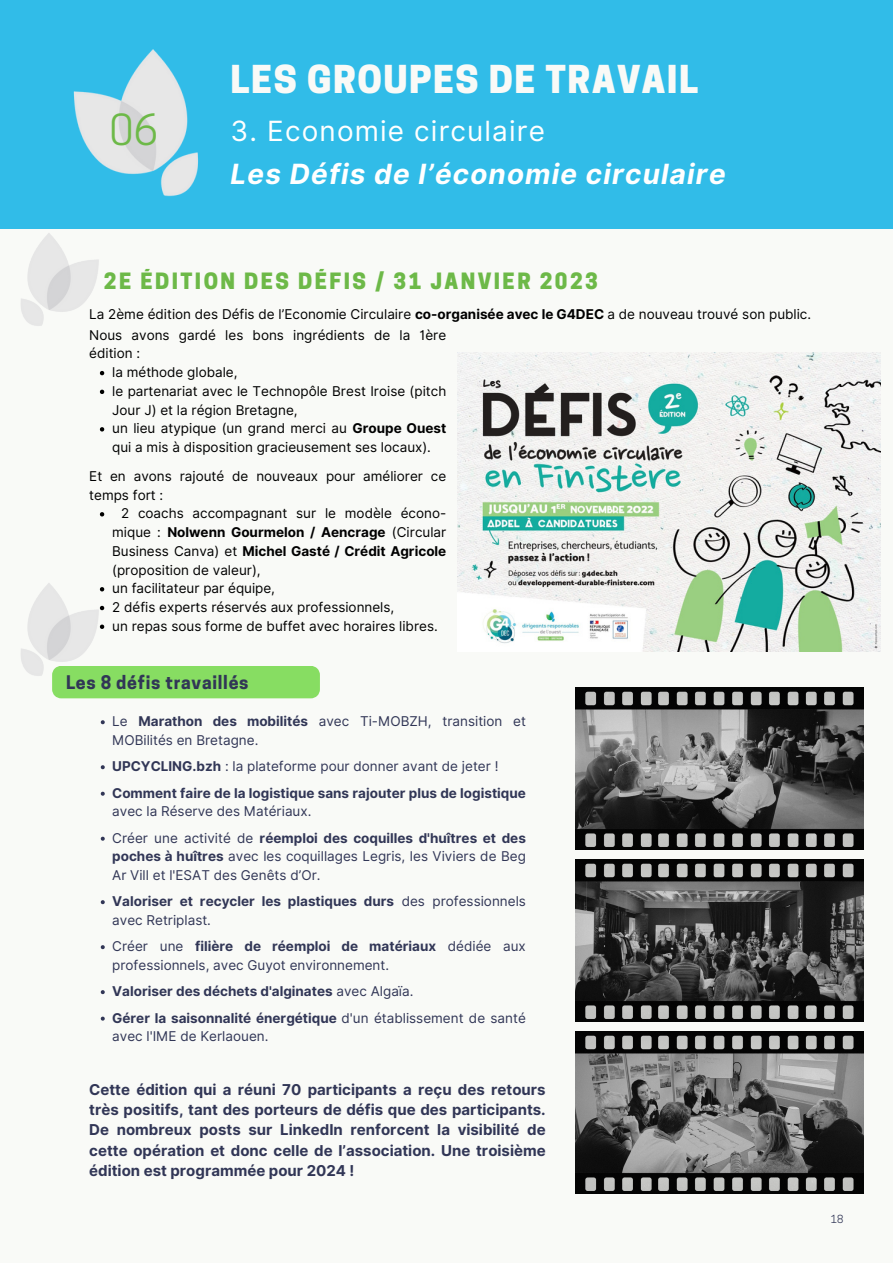
<style>
.page{position:relative;width:893px;height:1264px;background:#fff}
.page>*{position:absolute;margin:0;border:0;box-sizing:border-box;transform-origin:0 0}
.t1{font:40.2px "Cooper Hewitt";color:#6db948}
.t2{font:800 36.15px "Cooper Hewitt";letter-spacing:.04em;color:#f9faf7}
.t3{font:italic 700 27.9px "Inter";letter-spacing:.04em;color:#fff}
.t4{font:27.9px "Inter";letter-spacing:.04em;color:#fff}
.t5{font:800 21.15px "Cooper Hewitt";letter-spacing:.115em;color:#6db948}
.t6{font:700 17.55px "Cooper Hewitt";letter-spacing:.04em;color:#313656}
.t7{font:700 15px/20.2px "Inter";color:#313656;text-align:justify}
.t8{font:13.5px/18.8px "Inter";color:#000}
.t9{font:13.5px/18.5px "Inter";color:#313656}
.t10{font:700 13.5px/18.5px "Inter";color:#313656}
.t11{font:10.5px "Cooper Hewitt";color:#313656}
.s1{font-weight:700}
.s2{font-weight:400}
</style>
<div class="page">
<div style="left:0;top:0;width:892px;height:1262px;background:#f9faf7"></div>
<div style="left:0;top:0;width:892px;height:229px;background:#31bce8"></div>
<img style="left:21px;top:233px;width:78px;height:93px">
<img style="left:73px;top:49px;width:125px;height:148px">
<img style="left:21px;top:583px;width:82px;height:93px">
<div style="left:52px;top:666px;width:268px;height:32px;background:#87dd62"></div>
<img style="left:457px;top:352px;width:423px;height:299px">
<svg style="left:101px;top:720px;width:4px;height:4px"></svg>
<svg style="left:101px;top:765px;width:4px;height:4px"></svg>
<svg style="left:101px;top:791px;width:4px;height:4px"></svg>
<svg style="left:101px;top:836px;width:4px;height:4px"></svg>
<svg style="left:101px;top:900px;width:4px;height:4px"></svg>
<svg style="left:101px;top:945px;width:4px;height:4px"></svg>
<svg style="left:101px;top:990px;width:4px;height:4px"></svg>
<svg style="left:101px;top:1016px;width:4px;height:4px"></svg>
<svg style="left:100px;top:371px;width:4px;height:4px"></svg>
<svg style="left:100px;top:389px;width:4px;height:5px"></svg>
<svg style="left:100px;top:427px;width:4px;height:4px"></svg>
<svg style="left:100px;top:512px;width:4px;height:4px"></svg>
<svg style="left:100px;top:587px;width:4px;height:4px"></svg>
<svg style="left:100px;top:606px;width:4px;height:4px"></svg>
<svg style="left:100px;top:624px;width:4px;height:5px"></svg>
<img style="left:575px;top:687px;width:288px;height:162px">
<img style="left:575px;top:859px;width:288px;height:162px">
<img style="left:575px;top:1031px;width:288px;height:162px">
<p class="t1" style="left:110px;top:115px;width:50px">06</p>
<p class="t2" style="left:231px;top:66px;width:469px">LES GROUPES DE TRAVAIL</p>
<p class="t4" style="left:231px;top:114px;width:316px">3. Economie circulaire</p>
<p class="t3" style="left:231px;top:157px;width:496px">Les Défis de l’économie circulaire</p>
<p class="t5" style="left:104px;top:273px;width:495px">2E ÉDITION DES DÉFIS / 31 JANVIER 2023</p>
<p class="t8" style="left:89px;top:304px;width:723px">La 2ème édition des Défis de l’Economie Circulaire <span class="s1">co-organisée avec le G4DEC</span> a de nouveau trouvé son public.</p>
<p class="t8" style="left:89px;top:325px;width:358px">Nous avons gardé les bons ingrédients de la 1ère édition :</p>
<p class="t8" style="left:112px;top:363px;width:127px">la méthode globale,</p>
<p class="t8" style="left:112px;top:381px;width:335px">le partenariat avec le Technopôle Brest Iroise (pitch<br>Jour J) et la région Bretagne,</p>
<p class="t8" style="left:112px;top:419px;width:335px">un lieu atypique (un grand merci au <span class="s1">Groupe Ouest </span>qui a mis à disposition gracieusement ses locaux).</p>
<p class="t8" style="left:89px;top:466px;width:358px">Et en avons rajouté de nouveaux pour améliorer ce temps fort :</p>
<p class="t8" style="left:112px;top:504px;width:335px;text-align:justify;text-indent:9px">2 coachs accompagnant sur le modèle écono&shy;mique : <span class="s1">Nolwenn Gourmelon / Aencrage</span> (Circular Business Canva) et <span class="s1">Michel Gasté / Crédit Agricole </span>(proposition de valeur),</p>
<p class="t8" style="left:112px;top:579px;width:164px">un facilitateur par équipe,</p>
<p class="t8" style="left:112px;top:598px;width:283px">2 défis experts réservés aux professionnels,</p>
<p class="t8" style="left:112px;top:616px;width:327px">un repas sous forme de buffet avec horaires libres.</p>
<p class="t6" style="left:66px;top:675px;width:184px">Les 8 défis travaillés</p>
<p class="t9" style="left:112px;top:712px;width:415px">Le <span class="s1">Marathon des mobilités</span> avec Ti-MOBZH, transition et<br>MOBilités en Bretagne.</p>
<p class="t9" style="left:112px;top:757px;width:388px"><span class="s1">UPCYCLING.bzh</span> : la plateforme pour donner avant de jeter !</p>
<p class="t10" style="left:112px;top:783px;width:415px">Comment faire de la logistique sans rajouter plus de logistique <span class="s2">avec la Réserve des Matériaux.</span></p>
<p class="t9" style="left:112px;top:828px;width:415px;text-align:justify">Créer une activité de <span class="s1">réemploi des coquilles d'huîtres et des poches à huîtres</span> avec les coquillages Legris, les Viviers de Beg Ar Vill et l'ESAT des Genêts d’Or.</p>
<p class="t10" style="left:112px;top:892px;width:415px">Valoriser et recycler les plastiques durs <span class="s2">des professionnels avec Retriplast.</span></p>
<p class="t9" style="left:112px;top:937px;width:415px">Créer une <span class="s1">filière de réemploi de matériaux</span> dédiée aux professionnels, avec Guyot environnement.</p>
<p class="t10" style="left:112px;top:982px;width:303px">Valoriser des déchets d'alginates <span class="s2">avec Algaïa.</span></p>
<p class="t9" style="left:112px;top:1008px;width:415px"><span class="s1">Gérer la saisonnalité énergétique</span> d'un établissement de santé avec l'IME de Kerlaouen.</p>
<p class="t7" style="left:89px;top:1079px;width:458px">Cette édition qui a réuni 70 participants a reçu des retours très positifs, tant des porteurs de défis que des participants.<br>De nombreux posts sur LinkedIn renforcent la visibilité de cette opération et donc celle de l’association. Une troisième édition est programmée pour 2024 !</p>
<p class="t11" style="left:830px;top:1215px;width:14px">18</p>
</div>
